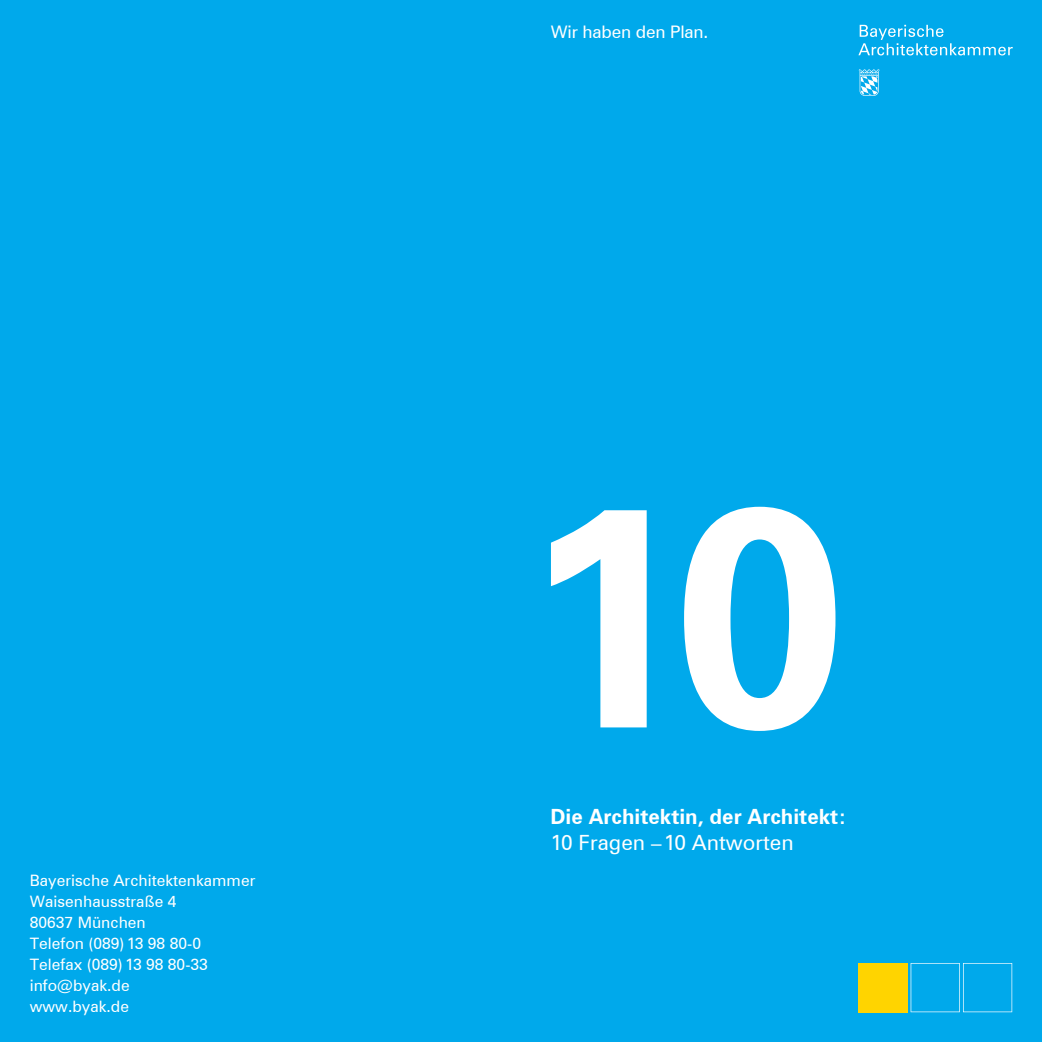
<style>
.page{position:relative;width:1042px;height:1042px;background:#00a9eb}
.page>*{position:absolute;margin:0;border:0;box-sizing:border-box;transform-origin:0 0}
.t1{font:700 311.68px "Zurich BT";color:#fff}
.t2{font:700 21px "Zurich BT";color:#fff}
.t3{font:21px "Zurich BT";color:#fff}
.t4{font:17.32px "Zurich BT";letter-spacing:-.01em;color:#fff}
.t5{font:15.75px/21px "Zurich BT";color:#fff}
</style>
<div class="page">
<svg style="left:858px;top:25px;width:154px;height:30px"></svg>
<svg style="left:858px;top:69px;width:21px;height:27px"></svg>
<div style="left:858px;top:963px;width:49px;height:49px;background:#ffd400"></div>
<svg style="left:910px;top:963px;width:102px;height:49px"></svg>
<p class="t5" style="left:30px;top:870px;width:227px">Bayerische Architektenkammer<br>Waisenhausstraße 4<br>80637 München<br>Telefon (089) 13 98 80-0<br>Telefax (089) 13 98 80-33 info@byak.de<br>www.byak.de</p>
<p class="t4" style="left:551px;top:21px;width:159px">Wir haben den Plan.</p>
<h1 class="t1" style="left:520px;top:427px;width:327px">10</h1>
<h2 class="t2" style="left:550px;top:803px;width:297px">Die Architektin, der Architekt:</h2>
<h2 class="t3" style="left:550px;top:830px;width:245px">10 Fragen – 10 Antworten</h2>
</div>
